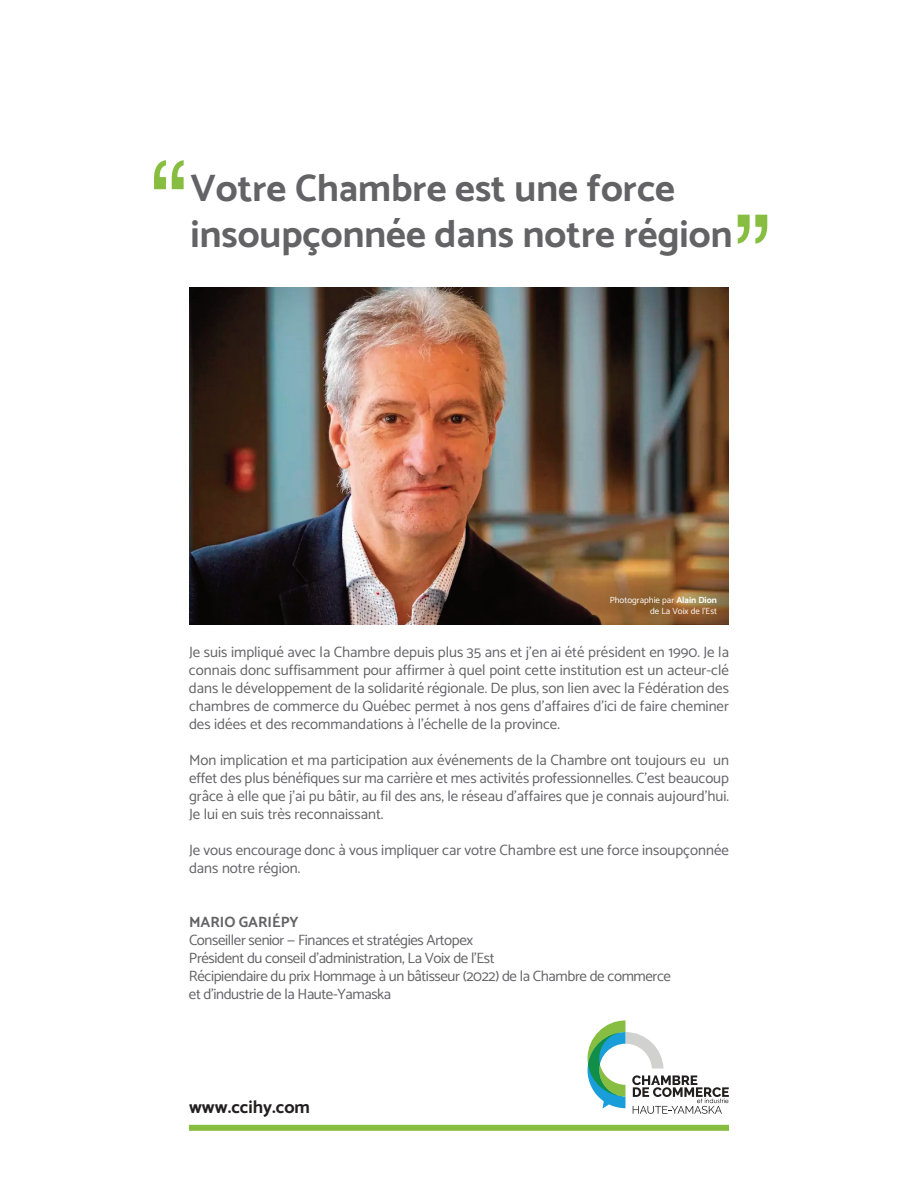
<style>
.page{position:relative;width:918px;height:1188px;background:#fff}
.page>*{position:absolute;margin:0;border:0;box-sizing:border-box;transform-origin:0 0}
.t1{font:114px "Helvetica";color:#87bd41}
.t2{font:700 38.55px/46.2px "Catamaran";color:#636366}
.t3{font:700 18px "Catamaran";color:#231f20}
.t4{font:15px/18px "Catamaran";color:#636366;text-align:justify}
.t5{font:15px/18px "Catamaran";letter-spacing:-.025em;color:#636366}
.t6{font:700 15px "Catamaran";color:#636366}
.t7{font:9px/10.8px "Catamaran";color:#fff;text-align:right}
.s1{font-weight:700}
</style>
<div class="page">
<img style="left:189px;top:287px;width:540px;height:338px">
<svg style="left:588px;top:1020px;width:141px;height:94px"></svg>
<div style="left:189px;top:1125px;width:540px;height:6px;background:#87bd41"></div>
<h1 class="t1" style="left:193px;top:213px;width:44px;rotate:-180deg">’’</h1>
<h2 class="t2" style="left:190px;top:165px;width:544px">Votre Chambre est une force insoupçonnée dans notre région</h2>
<h1 class="t1" style="left:728px;top:190px;width:44px">’’</h1>
<p class="t7" style="left:610px;top:595px;width:109px">Photographie par <span class="s1">Alain Dion </span>de La Voix de l’Est</p>
<p class="t4" style="left:189px;top:643px;width:542px">Je suis impliqué avec la Chambre depuis plus 35 ans et j’en ai été président en 1990. Je la connais donc suffisamment pour affirmer à quel point cette institution est un acteur-clé dans le développement de la solidarité régionale. De plus, son lien avec la Fédération des chambres de commerce du Québec permet à nos gens d’affaires d’ici de faire cheminer des idées et des recommandations à l’échelle de la province.</p>
<p class="t4" style="left:189px;top:751px;width:541px">Mon implication et ma participation aux événements de la Chambre ont toujours eu un effet des plus bénéfiques sur ma carrière et mes activités professionnelles. C’est beaucoup grâce à elle que j’ai pu bâtir, au fil des ans, le réseau d’affaires que je connais aujourd’hui.<br>Je lui en suis très reconnaissant.</p>
<p class="t4" style="left:189px;top:841px;width:542px">Je vous encourage donc à vous impliquer car votre Chambre est une force insoupçonnée dans notre région.</p>
<p class="t6" style="left:189px;top:913px;width:111px">MARIO GARIÉPY</p>
<p class="t5" style="left:189px;top:931px;width:484px">Conseiller senior — Finances et stratégies Artopex<br>Président du conseil d’administration, La Voix de l’Est<br>Récipiendaire du prix Hommage à un bâtisseur (2022) de la Chambre de commerce et d’industrie de la Haute-Yamaska</p>
<p class="t3" style="left:189px;top:1096px;width:122px">www.ccihy.com</p>
</div>
